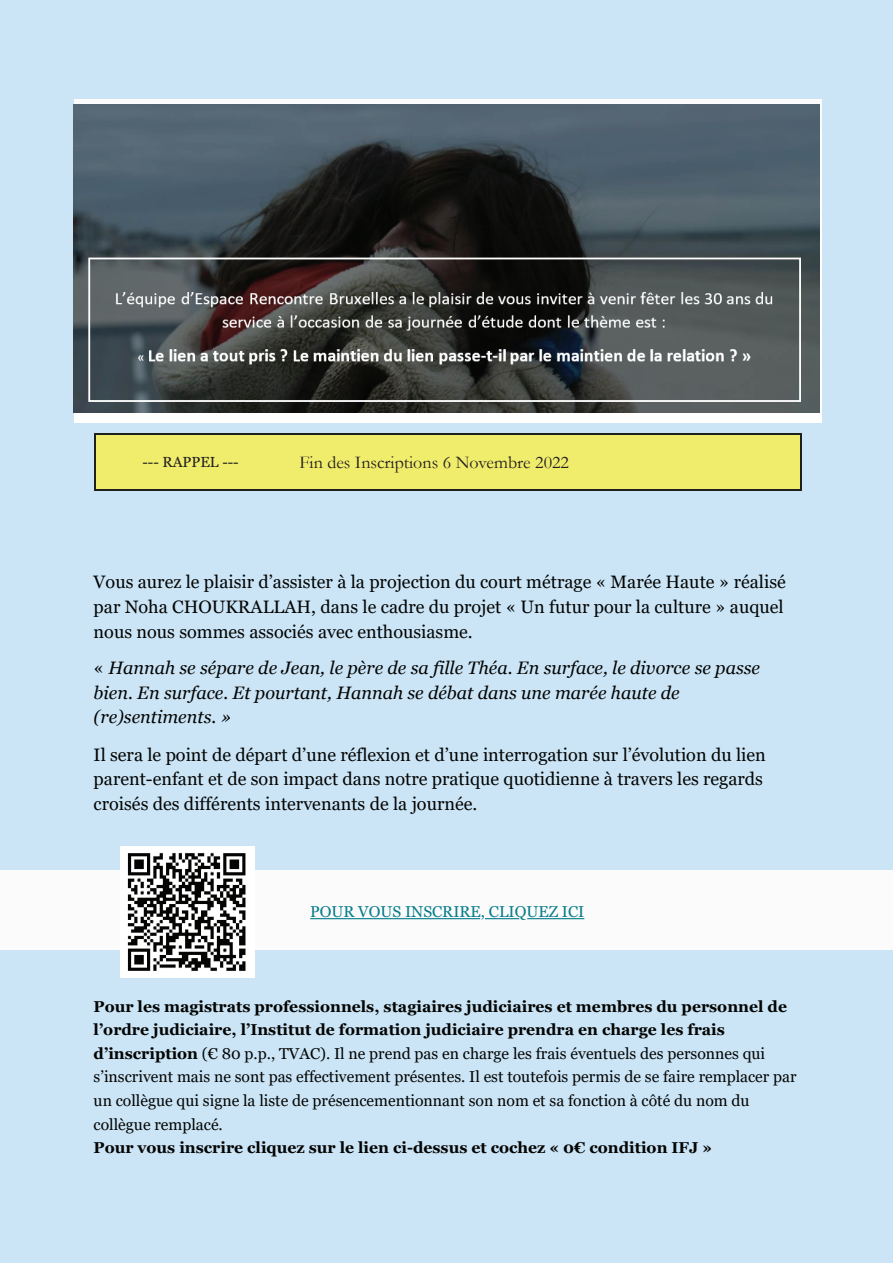
<style>
.page{position:relative;width:893px;height:1263px;background:#fff}
.page>*{position:absolute;margin:0;border:0;box-sizing:border-box;transform-origin:0 0}
.t1{font:18px/24.8px "Georgia";color:#040503;text-align:justify}
.t2{font:italic 18px/24.8px "Georgia";color:#040503}
.t3{font:18px "Garamond";color:#231f20}
.t4{font:15.75px/23.7px "Georgia";color:#040503}
.t5{font:700 15.75px "Georgia";color:#040503}
.t6{font:15.75px "Georgia";color:#067c89}
.t7{font:14.7px "Georgia";color:#1f2020}
.s1{font-style:normal}
.s2{font-weight:700}
</style>
<div class="page">
<div style="left:0;top:0;width:892px;height:1263px;background:#cbe5f7"></div>
<div style="left:0;top:871px;width:892px;height:79px;background:#fbfbfc"></div>
<svg style="left:74px;top:100px;width:747px;height:30px;background:#d8dcdf"></svg>
<div style="left:74px;top:130px;width:747px;height:293px;background:#fff"></div>
<img style="left:74px;top:105px;width:745px;height:308px">
<div style="left:94px;top:433px;width:707px;height:57px;background:#f1ed6c"></div>
<hr style="left:94px;top:433px;width:707px;height:1px;background:#1f2020">
<hr style="left:94px;top:489px;width:707px;height:1px;background:#1f2020">
<hr style="left:94px;top:433px;width:1px;height:57px;background:#1f2020">
<hr style="left:800px;top:433px;width:1px;height:57px;background:#1f2020">
<hr style="left:527px;top:918px;width:57px;height:1px;background:#067c89">
<hr style="left:485px;top:918px;width:34px;height:1px;background:#067c89">
<hr style="left:310px;top:918px;width:170px;height:1px;background:#067c89">
<img style="left:120px;top:847px;width:134px;height:131px">
<p class="t7" style="left:142px;top:453px;width:98px">--- RAPPEL ---</p>
<p class="t3" style="left:299px;top:450px;width:271px">Fin des Inscriptions 6 Novembre 2022</p>
<p class="t1" style="left:94px;top:570px;width:693px">Vous aurez le plaisir d’assister à la projection du court métrage « Marée Haute » réalisé par Noha CHOUKRALLAH, dans le cadre du projet « Un futur pour la culture » auquel nous nous sommes associés avec enthousiasme.</p>
<p class="t2" style="left:94px;top:655px;width:668px"><span class="s1">«</span> Hannah se sépare de Jean, le père de sa fille Théa. En surface, le divorce se passe bien. En surface. Et pourtant, Hannah se débat dans une marée haute de (re)sentiments. »</p>
<p class="t1" style="left:94px;top:742px;width:673px;text-align:left">Il sera le point de départ d’une réflexion et d’une interrogation sur l’évolution du lien parent-enfant et de son impact dans notre pratique quotidienne à travers les regards croisés des différents intervenants de la journée.</p>
<p class="t6" style="left:310px;top:902px;width:276px">POUR VOUS INSCRIRE, CLIQUEZ ICI</p>
<p class="t4" style="left:94px;top:995px;width:704px"><span class="s2">Pour les magistrats professionnels, stagiaires judiciaires et membres du personnel de l’ordre judiciaire, l’Institut de formation judiciaire prendra en charge les frais d’inscription</span> (€ 80 p.p., TVAC). Il ne prend pas en charge les frais éventuels des personnes qui s’inscrivent mais ne sont pas effectivement présentes. Il est toutefois permis de se faire remplacer par un collègue qui signe la liste de présencementionnant son nom et sa fonction à côté du nom du collègue remplacé.</p>
<p class="t5" style="left:94px;top:1138px;width:620px">Pour vous inscrire cliquez sur le lien ci-dessus et cochez « 0€ condition IFJ »</p>
</div>
